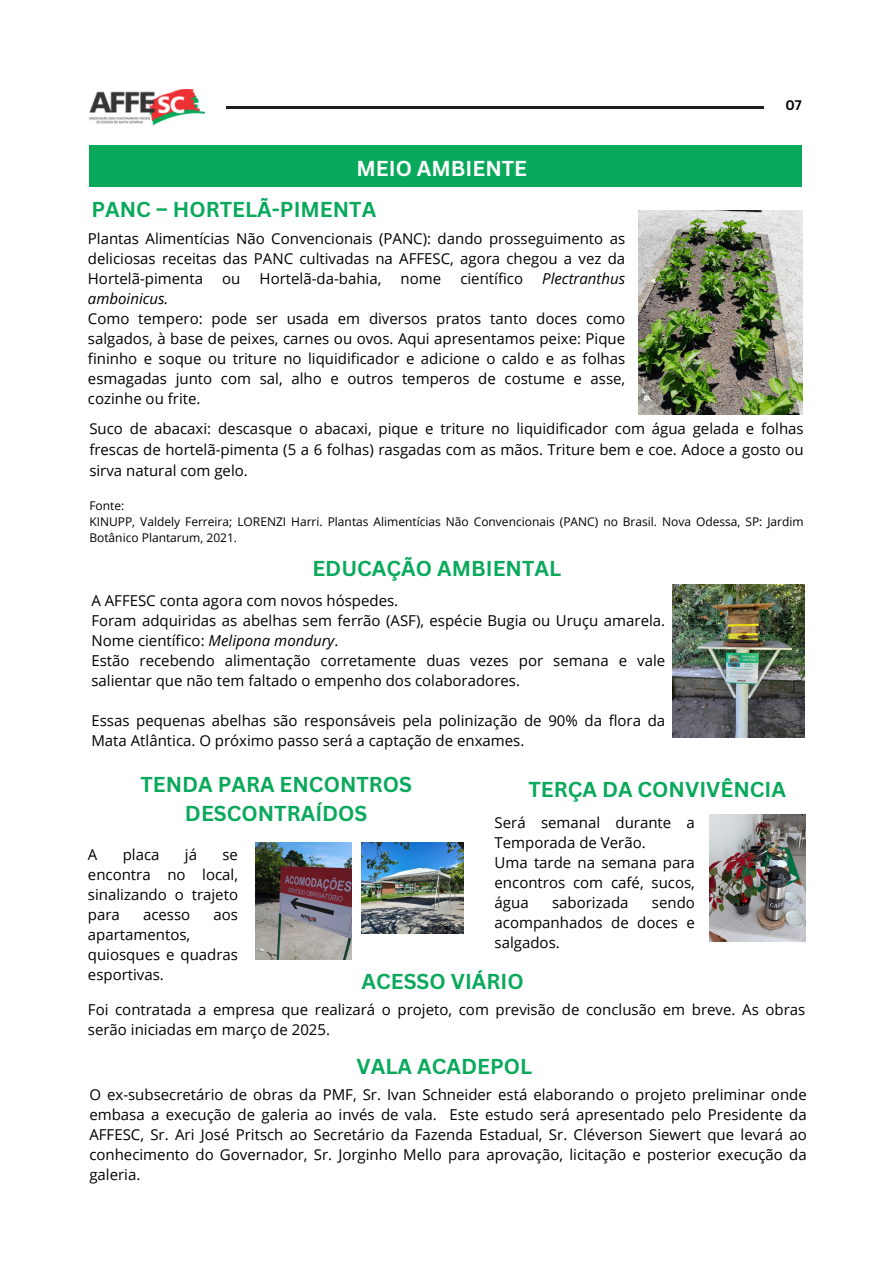
<style>
.page{position:relative;width:894px;height:1264px;background:#fff}
.page>*{position:absolute;margin:0;border:0;box-sizing:border-box;transform-origin:0 0}
.t1{font:700 21px/29.2px "Canva Sans";color:#09a95b;text-align:center}
.t2{font:700 21px "Canva Sans";color:#fff}
.t3{font:15px/20px "Open Sans";color:#000}
.t4{font:italic 15px "Open Sans";color:#000}
.t5{font:700 13.5px "Canva Sans";color:#000}
.t6{font:12px/16px "Open Sans";color:#000}
.s1{font-style:italic}
</style>
<div class="page">
<img style="left:89px;top:89px;width:115px;height:36px">
<hr style="left:226px;top:106px;width:537px;height:2px;background:#231f20">
<div style="left:89px;top:145px;width:713px;height:42px;background:#09a95b"></div>
<img style="left:638px;top:210px;width:164px;height:204px">
<img style="left:672px;top:584px;width:131px;height:153px">
<img style="left:361px;top:842px;width:103px;height:91px">
<img style="left:709px;top:814px;width:96px;height:127px">
<img style="left:255px;top:842px;width:96px;height:117px">
<p class="t5" style="left:785px;top:95px;width:18px">07</p>
<p class="t2" style="left:356px;top:154px;width:172px">MEIO AMBIENTE</p>
<p class="t1" style="left:91px;top:194px;width:286px">PANC – HORTELÃ-PIMENTA</p>
<h1 class="t3" style="left:88px;top:228px;width:538px;text-align:justify">Plantas Alimentícias Não Convencionais (PANC): dando prosseguimento as deliciosas receitas das PANC cultivadas na AFFESC, agora chegou a vez da Hortelã-pimenta</h1>
<h1 class="t3" style="left:222px;top:268px;width:20px">ou</h1>
<h1 class="t3" style="left:259px;top:268px;width:123px">Hortelã-da-bahia,</h1>
<h1 class="t3" style="left:400px;top:268px;width:42px">nome</h1>
<h1 class="t3" style="left:460px;top:268px;width:64px">científico</h1>
<h1 class="t4" style="left:542px;top:267px;width:84px">Plectranthus</h1>
<h1 class="t3" style="left:88px;top:288px;width:538px"><span class="s1">amboinicus.<br></span>Como tempero: pode ser usada em diversos pratos tanto doces como salgados, à base de peixes, carnes ou ovos. Aqui apresentamos peixe: Pique fininho e soque ou triture no liquidificador e adicione o caldo e as folhas esmagadas junto com sal, alho e outros temperos de costume e asse, cozinhe ou frite.</h1>
<h1 class="t3" style="left:89px;top:417px;width:715px;line-height:21px;text-align:justify">Suco de abacaxi: descasque o abacaxi, pique e triture no liquidificador com água gelada e folhas frescas de hortelã-pimenta (5 a 6 folhas) rasgadas com as mãos. Triture bem e coe. Adoce a gosto ou sirva natural com gelo.</h1>
<p class="t6" style="left:89px;top:497px;width:36px">Fonte:</p>
<h2 class="t6" style="left:89px;top:513px;width:715px">KINUPP, Valdely Ferreira; LORENZI Harri. Plantas Alimentícias Não Convencionais (PANC) no Brasil. Nova Odessa, SP: Jardim<br>Botânico Plantarum, 2021.</h2>
<h2 class="t1" style="left:312px;top:552px;width:250px">EDUCAÇÃO AMBIENTAL</h2>
<p class="t3" style="left:91px;top:590px;width:575px">A AFFESC conta agora com novos hóspedes.<br>Foram adquiridas as abelhas sem ferrão (ASF), espécie Bugia ou Uruçu amarela.<br>Nome científico: <span class="s1">Melipona mondury</span>.<br>Estão recebendo alimentação corretamente duas vezes por semana e vale salientar que não tem faltado o empenho dos colaboradores.</p>
<p class="t3" style="left:91px;top:710px;width:575px">Essas pequenas abelhas são responsáveis pela polinização de 90% da flora da<br>Mata Atlântica. O próximo passo será a captação de enxames.</p>
<h1 class="t1" style="left:140px;top:769px;width:273px">TENDA PARA ENCONTROS<br>DESCONTRAÍDOS</h1>
<h2 class="t3" style="left:88px;top:843px;width:11px">A</h2>
<h2 class="t3" style="left:123px;top:843px;width:38px">placa</h2>
<h2 class="t3" style="left:185px;top:843px;width:14px">já</h2>
<h2 class="t1" style="left:528px;top:774px;width:259px">TERÇA DA CONVIVÊNCIA</h2>
<p class="t3" style="left:494px;top:811px;width:202px">Será semanal durante a<br>Temporada de Verão.<br>Uma tarde na semana para encontros com café, sucos, água</p>
<h2 class="t3" style="left:88px;top:843px;width:152px;text-align:justify;text-indent:134px">se encontra no local, sinalizando o trajeto para</h2>
<p class="t3" style="left:494px;top:891px;width:202px;text-align:justify;text-indent:157px">sendo acompanhados de doces e salgados.</p>
<h1 class="t1" style="left:361px;top:966px;width:164px">ACESSO VIÁRIO</h1>
<h1 class="t3" style="left:88px;top:999px;width:718px">Foi contratada a empresa que realizará o projeto, com previsão de conclusão em breve. As obras serão iniciadas em março de 2025.</h1>
<h2 class="t1" style="left:356px;top:1051px;width:177px">VALA ACADEPOL</h2>
<p class="t3" style="left:89px;top:1084px;width:718px;text-align:justify">O ex-subsecretário de obras da PMF, Sr. Ivan Schneider está elaborando o projeto preliminar onde embasa a execução de galeria ao invés de vala. Este estudo será apresentado pelo Presidente da AFFESC, Sr. Ari José Pritsch ao Secretário da Fazenda Estadual, Sr. Cléverson Siewert que levará ao conhecimento do Governador, Sr. Jorginho Mello para aprovação, licitação e posterior execução da galeria.</p>
<p class="t3" style="left:552px;top:891px;width:78px">saborizada</p>
<h2 class="t3" style="left:143px;top:903px;width:49px">acesso</h2>
<h2 class="t3" style="left:213px;top:903px;width:26px">aos</h2>
<h2 class="t3" style="left:88px;top:923px;width:152px">apartamentos, quiosques e quadras esportivas.</h2>
</div>
